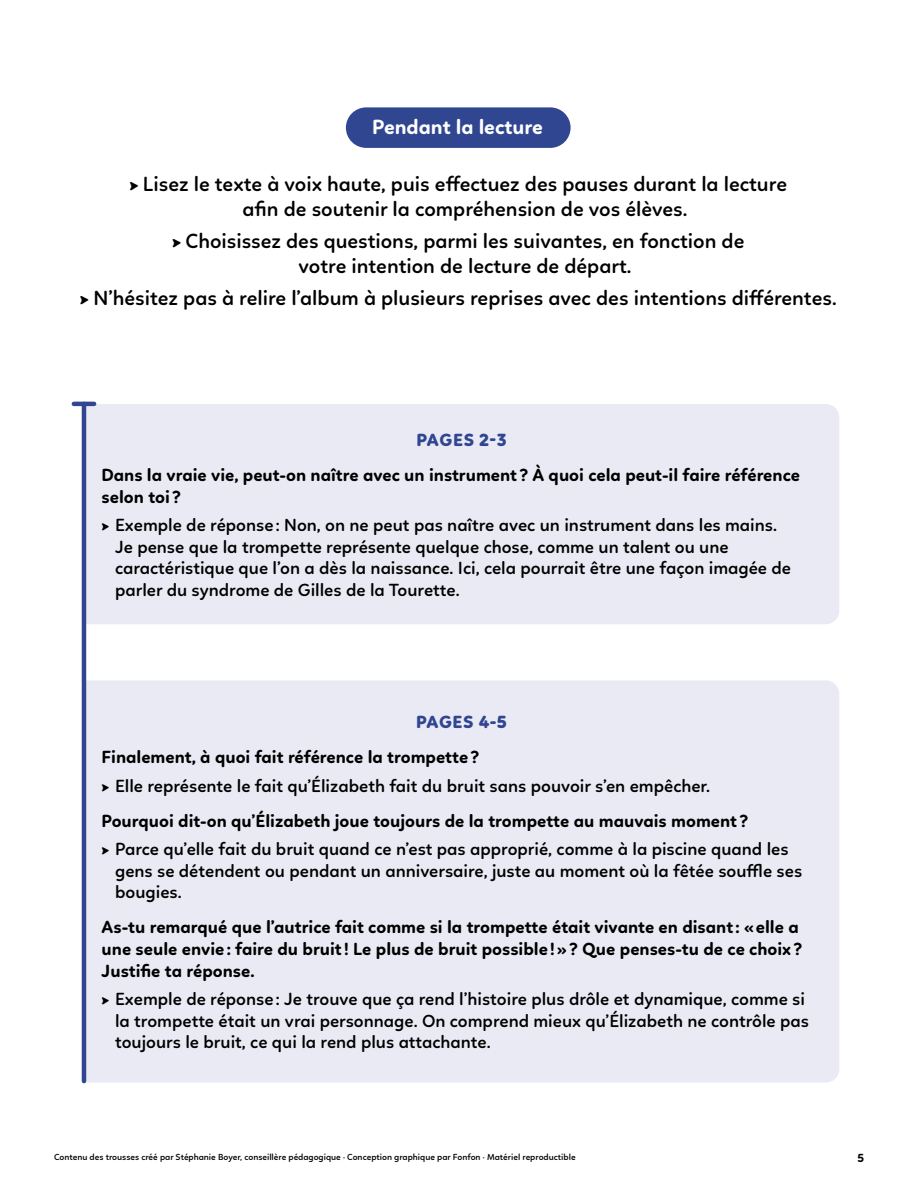
<style>
.page{position:relative;width:918px;height:1188px;background:#fff}
.page>*{position:absolute;margin:0;border:0;box-sizing:border-box;transform-origin:0 0}
.t1{font:600 21px/25.2px "Linotte";color:#000}
.t2{font:700 21px "Linotte";color:#fff}
.t3{font:600 18px/21.6px "Linotte";color:#000}
.t4{font:700 18px/21.6px "Linotte";color:#000}
.t5{font:800 18px "Linotte";letter-spacing:.03em;color:#314691}
.t6{font:700 12px "Linotte";color:#000}
.t7{font:600 9px "Linotte";color:#000}
</style>
<div class="page">
<div style="left:346px;top:107px;width:225px;height:41px;background:#314691;border-radius:20px"></div>
<div style="left:86px;top:404px;width:753px;height:220px;background:#eaeaf5"></div>
<div style="left:84px;top:680px;width:755px;height:403px;background:#eaeaf5"></div>
<hr style="left:82px;top:404px;width:4px;height:677px;background:#314691">
<hr style="left:74px;top:402px;width:20px;height:4px;background:#314691">
<p class="t2" style="left:372px;top:114px;width:172px">Pendant la lecture</p>
<p class="t1" style="left:243px;top:171px;width:546px;text-indent:-113px">► Lisez le texte à voix haute, puis effectuez des pauses durant la lecture afin de soutenir la compréhension de vos élèves.</p>
<p class="t1" style="left:299px;top:228px;width:447px;text-indent:-126px">► Choisissez des questions, parmi les suivantes, en fonction de votre intention de lecture de départ.</p>
<p class="t1" style="left:80px;top:285px;width:758px">► N’hésitez pas à relire l’album à plusieurs reprises avec des intentions différentes.</p>
<p class="t5" style="left:416px;top:429px;width:92px">PAGES 2-3</p>
<p class="t4" style="left:102px;top:464px;width:700px">Dans la vraie vie, peut-on naître avec un instrument ? À quoi cela peut-il faire référence selon toi ?</p>
<p class="t3" style="left:115px;top:514px;width:678px;text-indent:-14px">► Exemple de réponse: Non, on ne peut pas naître avec un instrument dans les mains.<br>Je pense que la trompette représente quelque chose, comme un talent ou une caractéristique que l’on a dès la naissance. Ici, cela pourrait être une façon imagée de parler du syndrome de Gilles de la Tourette.</p>
<p class="t5" style="left:416px;top:711px;width:92px">PAGES 4-5</p>
<p class="t4" style="left:102px;top:746px;width:379px">Finalement, à quoi fait référence la trompette?</p>
<p class="t3" style="left:102px;top:775px;width:610px">► Elle représente le fait qu’Élizabeth fait du bruit sans pouvoir s’en empêcher.</p>
<p class="t4" style="left:102px;top:810px;width:648px">Pourquoi dit-on qu’Élizabeth joue toujours de la trompette au mauvais moment ?</p>
<p class="t3" style="left:115px;top:838px;width:689px;text-indent:-14px">► Parce qu’elle fait du bruit quand ce n’est pas approprié, comme à la piscine quand les gens se détendent ou pendant un anniversaire, juste au moment où la fêtée souffle ses bougies.</p>
<p class="t4" style="left:102px;top:916px;width:702px">As-tu remarqué que l’autrice fait comme si la trompette était vivante en disant: «elle a une seule envie: faire du bruit! Le plus de bruit possible!»? Que penses-tu de ce choix ?<br>Justifie ta réponse.</p>
<p class="t3" style="left:115px;top:988px;width:695px;text-indent:-14px">► Exemple de réponse: Je trouve que ça rend l’histoire plus drôle et dynamique, comme si la trompette était un vrai personnage. On comprend mieux qu’Élizabeth ne contrôle pas toujours le bruit, ce qui la rend plus attachante.</p>
<p class="t7" style="left:54px;top:1152px;width:523px">Contenu des trousses créé par Stéphanie Boyer, conseillère pédagogique · Conception graphique par Fonfon · Matériel reproductible</p>
<p class="t6" style="left:857px;top:1151px;width:8px">5</p>
</div>
